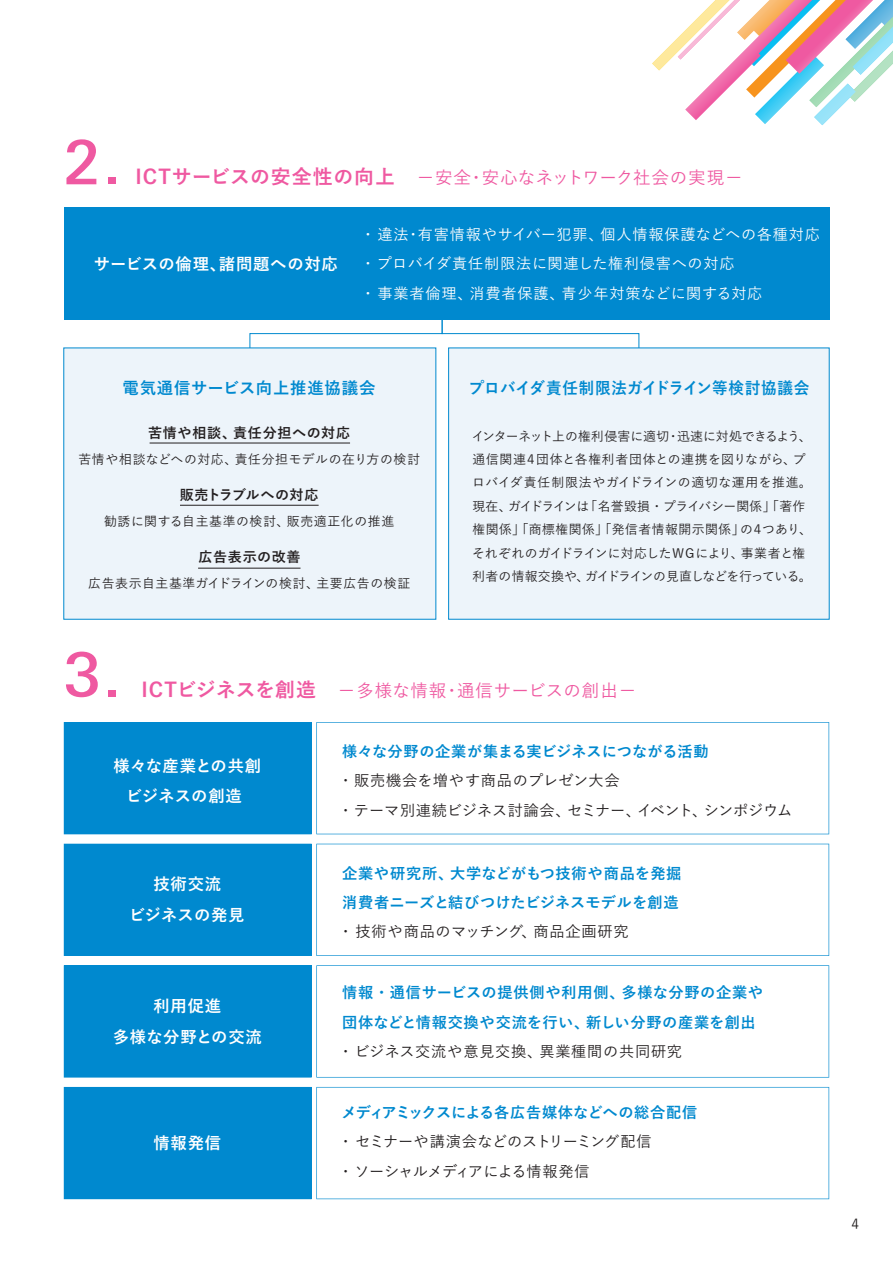
<style>
.page{position:relative;width:893px;height:1263px;background:#fff}
.page>*{position:absolute;margin:0;border:0;box-sizing:border-box;transform-origin:0 0}
.t1{font:500 60.75px "LT Univers Basic";color:#ef59a1}
.t2{font:500 17.55px "Yu Go";letter-spacing:.02em;color:#ef59a1}
.t3{font:700 16.35px/30.5px "Yu Go";letter-spacing:.045em;color:#fff;text-align:center}
.t4{font:700 16.35px "Yu Go";letter-spacing:.015em;color:#0089cf;scale:.95 1}
.t5{font:700 16.35px/30.5px "Yu Go";letter-spacing:.015em;color:#fff;text-align:center}
.t6{font:700 16.35px "Yu Go";letter-spacing:.05em;color:#0089cf}
.t7{font:500 15.15px/29.2px "Yu Go";letter-spacing:.05em;color:#fff}
.t8{font:700 15.15px/29.2px "Yu Go";letter-spacing:.02em;color:#0089cf}
.t9{font:700 15.15px/29.2px "Yu Go";letter-spacing:.045em;color:#0089cf}
.t10{font:500 15.15px/29.2px "Yu Go";letter-spacing:.015em;color:#231f20}
.t11{font:500 15.15px "Yu Go";letter-spacing:.05em;color:#231f20}
.t12{font:500 15.15px/29.2px "Yu Go";letter-spacing:-.02em;color:#231f20}
.t13{font:700 15.15px "Yu Go";letter-spacing:-.025em;color:#0089cf}
.t14{font:700 14.1px "Yu Go";letter-spacing:.05em;color:#231f20}
.t15{font:500 13.8px "Yu Go";color:#231f20}
.t16{font:500 12.9px/23.4px "Yu Go";letter-spacing:.02em;color:#231f20}
.t17{font:500 12.9px "Yu Go";letter-spacing:.045em;color:#231f20}
.t18{font:500 12.9px "Yu Go";letter-spacing:.05em;color:#231f20}
.s1{font-weight:700;font-size:19.95px}
.s2{font-family:"Koz Go Pr 6 N";font-weight:400}
</style>
<div class="page">
<svg style="left:652px;top:0;width:241px;height:125px"></svg>
<div style="left:63px;top:348px;width:373px;height:271px;background:#edf4fa"></div>
<div style="left:448px;top:348px;width:381px;height:271px;background:#edf4fa"></div>
<div style="left:64px;top:207px;width:765px;height:113px;background:#0089cf"></div>
<svg style="left:249px;top:320px;width:390px;height:29px"></svg>
<hr style="left:150px;top:443px;width:200px;height:1px;background:#231f20">
<hr style="left:180px;top:505px;width:139px;height:1px;background:#231f20">
<hr style="left:198px;top:568px;width:102px;height:1px;background:#231f20">
<svg style="left:316px;top:722px;width:513px;height:112px"></svg>
<div style="left:64px;top:722px;width:248px;height:112px;background:#0089cf"></div>
<svg style="left:316px;top:844px;width:513px;height:112px"></svg>
<div style="left:64px;top:844px;width:248px;height:112px;background:#0089cf"></div>
<svg style="left:316px;top:965px;width:513px;height:112px"></svg>
<div style="left:64px;top:965px;width:248px;height:112px;background:#0089cf"></div>
<svg style="left:316px;top:1087px;width:513px;height:112px"></svg>
<div style="left:64px;top:1087px;width:248px;height:112px;background:#0089cf"></div>
<h1 class="t1" style="left:63px;top:127px;width:59px">2.</h1>
<h2 class="t2" style="left:135px;top:162px;width:609px"><span class="s1">ICTサービスの安全性の向上　</span><span class="s2">－</span>安全・安心なネットワーク社会の実現<span class="s2">－</span></h2>
<p class="t3" style="left:94px;top:250px;width:246px">サービスの倫理、諸問題への対応</p>
<p class="t7" style="left:360px;top:218px;width:461px">・ 違法･有害情報やサイバー犯罪、個人情報保護などへの各種対応・ プロバイダ責任制限法に関連した権利侵害への対応<br>・ 事業者倫理、消費者保護、青少年対策などに関する対応</p>
<p class="t6" style="left:123px;top:379px;width:254px">電気通信サービス向上推進協議会</p>
<p class="t4" style="left:469px;top:379px;width:360px">プロバイダ責任制限法ガイドライン等検討協議会</p>
<p class="t14" style="left:148px;top:425px;width:203px">苦情や相談、責任分担への対応</p>
<p class="t17" style="left:78px;top:447px;width:343px">苦情や相談などへの対応、責任分担モデルの在り方の検討</p>
<p class="t14" style="left:180px;top:487px;width:140px">販売トラブルへの対応</p>
<p class="t18" style="left:104px;top:509px;width:292px">勧誘に関する自主基準の検討、販売適正化の推進</p>
<p class="t14" style="left:198px;top:549px;width:104px">広告表示の改善</p>
<p class="t17" style="left:88px;top:571px;width:323px">広告表示自主基準ガイドラインの検討、主要広告の検証</p>
<p class="t16" style="left:471px;top:423px;width:342px">インターネット上の権利侵害に適切・迅速に対処できるよう、通信関連４団体と各権利者団体との連携を図りながら、プロバイダ責任制限法やガイドラインの適切な運用を推進。現在、ガイドラインは「名誉毀損・プライバシー関係」「著作権関係」「商標権関係」「発信者情報開示関係」の４つあり、それぞれのガイドラインに対応したＷＧにより、事業者と権利者の情報交換や、ガイドラインの見直しなどを行っている。</p>
<h1 class="t1" style="left:64px;top:639px;width:59px">3.</h1>
<h2 class="t2" style="left:141px;top:674px;width:496px"><span class="s1">ICTビジネスを創造　</span><span class="s2">－</span>多様な情報・通信サービスの創出<span class="s2">－</span></h2>
<p class="t5" style="left:113px;top:751px;width:149px">様々な産業との共創ビジネスの創造</p>
<p class="t3" style="left:129px;top:869px;width:117px">技術交流<br>ビジネスの発見</p>
<p class="t3" style="left:113px;top:991px;width:151px">利用促進<br>多様な分野との交流</p>
<p class="t3" style="left:153px;top:1128px;width:69px">情報発信</p>
<p class="t8" style="left:342px;top:737px;width:368px">様々な分野の企業が集まる実ビジネスにつながる活動</p>
<p class="t10" style="left:338px;top:764px;width:455px">・販売機会を増やす商品のプレゼン大会<br>・テーマ別連続ビジネス討論会、セミナー、イベント、シンポジウム</p>
<p class="t8" style="left:342px;top:859px;width:341px">企業や研究所、大学などがもつ技術や商品を発掘消費者ニーズと結びつけたビジネスモデルを創造</p>
<p class="t11" style="left:338px;top:917px;width:292px">・ 技術や商品のマッチング、商品企画研究</p>
<p class="t9" style="left:342px;top:978px;width:423px">情報・通信サービスの提供側や利用側、多様な分野の企業や団体などと情報交換や交流を行い、新しい分野の産業を創出</p>
<p class="t11" style="left:338px;top:1037px;width:345px">・ ビジネス交流や意見交換、異業種間の共同研究</p>
<p class="t13" style="left:341px;top:1104px;width:357px">メディアミックスによる各広告媒体などへの総合配信</p>
<p class="t12" style="left:338px;top:1125px;width:315px">・ セミナーや講演会などのストリーミング配信・ ソーシャルメディアによる情報発信</p>
<p class="t15" style="left:851px;top:1211px;width:9px">4</p>
</div>
